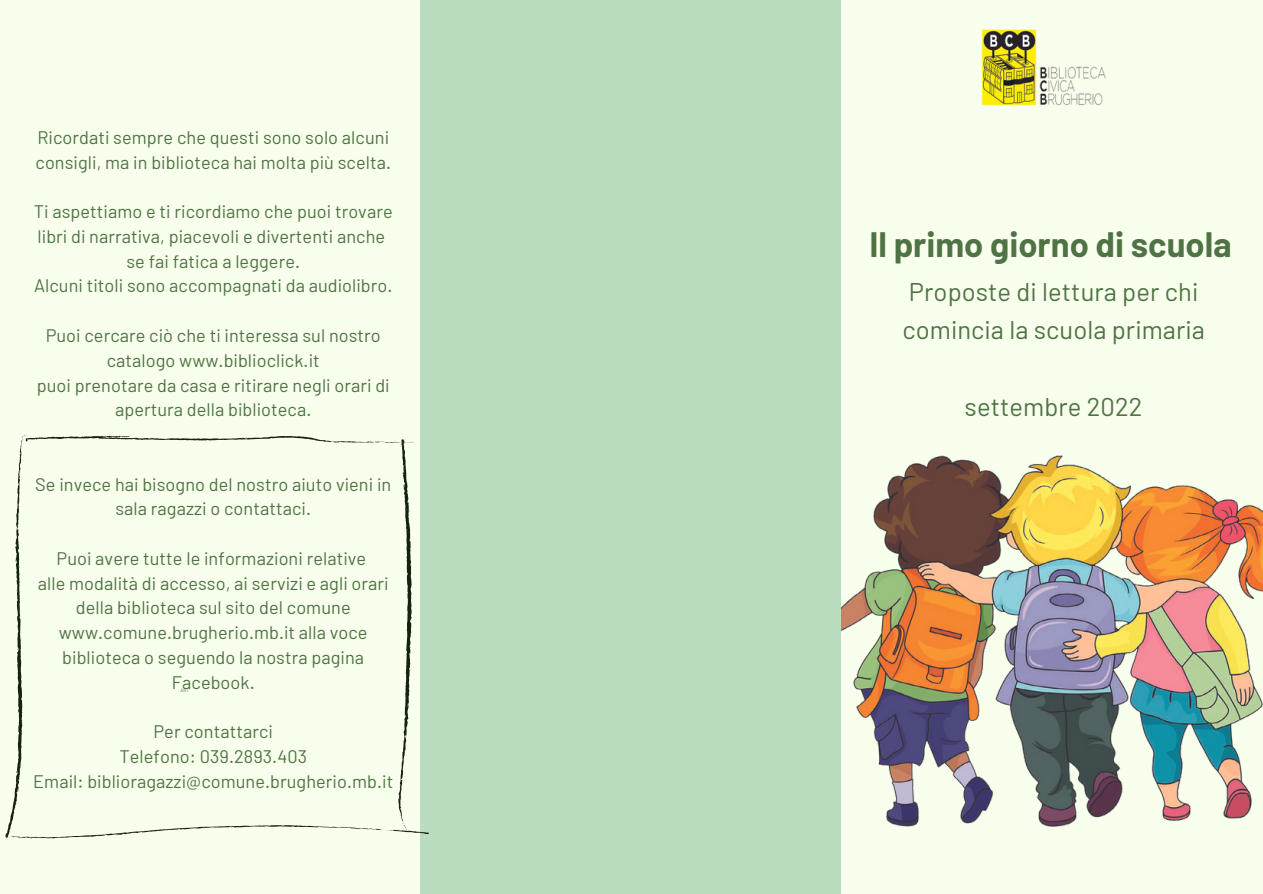
<style>
.page{position:relative;width:1263px;height:894px;background:#fff}
.page>*{position:absolute;margin:0;border:0;box-sizing:border-box;transform-origin:0 0}
.t1{font:700 34.5px "Barlow";color:#4f7344}
.t2{font:25.5px/38.2px "Barlow";letter-spacing:.005em;color:#4f7344}
.t3{font:18.15px/24.8px "Barlow";letter-spacing:.005em;color:#4f7344;text-align:center}
.t4{font:4.65px "Barlow";color:#4f7344}
</style>
<div class="page">
<div style="left:0;top:0;width:1263px;height:893px;background:#f9ffed"></div>
<div style="left:421px;top:0;width:420px;height:893px;background:#b4dbbb"></div>
<img style="left:981px;top:29px;width:125px;height:77px">
<svg style="left:5px;top:435px;width:424px;height:403px"></svg>
<img style="left:841px;top:455px;width:422px;height:372px">
<p class="t3" style="left:36px;top:124px;width:357px;text-align:left">Ricordati sempre che questi sono solo alcuni consigli, ma in biblioteca hai molta più scelta.</p>
<p class="t3" style="left:34px;top:198px;width:360px">Ti aspettiamo e ti ricordiamo che puoi trovare libri di narrativa, piacevoli e divertenti anche se fai fatica a leggere.<br>Alcuni titoli sono accompagnati da audiolibro.</p>
<p class="t3" style="left:37px;top:322px;width:354px">Puoi cercare ciò che ti interessa sul nostro catalogo www.biblioclick.it<br>puoi prenotare da casa e ritirare negli orari di apertura della biblioteca.</p>
<p class="t3" style="left:35px;top:471px;width:358px">Se invece hai bisogno del nostro aiuto vieni in sala ragazzi o contattaci.</p>
<p class="t3" style="left:38px;top:545px;width:352px">Puoi avere tutte le informazioni relative<br>alle modalità di accesso, ai servizi e agli orari della biblioteca sul sito del comune www.comune.brugherio.mb.it alla voce biblioteca o seguendo la nostra pagina Facebook.</p>
<p class="t3" style="left:33px;top:718px;width:361px">Per contattarci<br>Telefono: 039.2893.403<br>Email: biblioragazzi@comune.brugherio.mb.it</p>
<p class="t4" style="left:181px;top:687px;width:10px">ART</p>
<h1 class="t1" style="left:869px;top:222px;width:364px">Il primo giorno di scuola</h1>
<h2 class="t2" style="left:902px;top:272px;width:304px">Proposte di lettura per chi comincia la scuola primaria</h2>
<h2 class="t2" style="left:964px;top:386px;width:180px">settembre 2022</h2>
</div>
